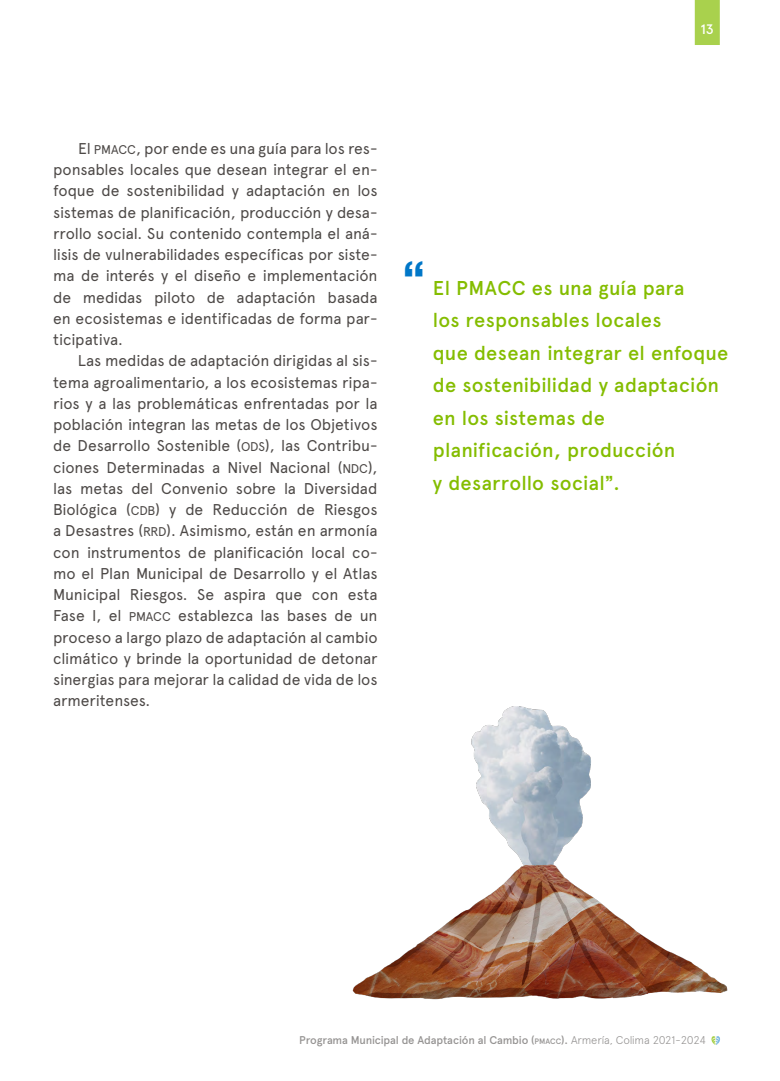
<style>
.page{position:relative;width:780px;height:1081px;background:#fff}
.page>*{position:absolute;margin:0;border:0;box-sizing:border-box;transform-origin:0 0}
.t1{font:700 44.62px "Akzidenz Grotesk BE";color:#0077c8}
.t2{font:500 20px/32.5px "Apercu";letter-spacing:.01em;color:#84bd00}
.t3{font:15.62px/21.2px "Apercu";letter-spacing:-.01em;color:#4d4947;text-align:justify}
.t4{font:500 13.75px "Apercu";color:#fff}
.t5{font:12.62px "Apercu";color:#4d4947}
.t6{font:500 11.25px "Apercu";letter-spacing:-.015em;color:#969493}
.s1{font-size:12.62px}
.s2{font-size:15.62px}
.s3{font-family:"Akzidenz Grotesk BE"}
.s4{font-size:7.88px}
.s5{font-weight:300}
</style>
<div class="page">
<div style="left:694px;top:0;width:25px;height:45px;background:#a9d14d"></div>
<svg style="left:711px;top:1036px;width:9px;height:9px"></svg>
<img style="left:352px;top:706px;width:376px;height:294px">
<p class="t4" style="left:700px;top:21px;width:15px">13</p>
<p class="t3" style="left:53px;top:138px;width:326px;text-indent:83px">, por ende es una guía para los res&shy;ponsables locales que desean integrar el en&shy;foque de sostenibilidad y adaptación en los sistemas de planificación, producción y desa&shy;rrollo social. Su contenido contempla el aná&shy;lisis de vulnerabilidades específicas por siste&shy;ma de interés y el diseño e implementación de medidas piloto de adaptación basada en ecosistemas e identificadas de forma par&shy;ticipativa.</p>
<p class="t3" style="left:53px;top:350px;width:326px;text-indent:25px">Las medidas de adaptación dirigidas al sis&shy;tema agroalimentario, a los ecosistemas ripa&shy;rios y a las problemáticas enfrentadas por la población integran las metas de los Objetivos de Desarrollo Sostenible (<span class="s1">ODS</span>), las Contribu&shy;ciones Determinadas a Nivel Nacional (<span class="s1">NDC</span>), las metas del Convenio sobre la Diversidad Biológica (<span class="s1">CDB</span>) y de Reducción de Riesgos a Desastres (<span class="s1">RRD</span>). Asimismo, están en armonía con instrumentos de planificación local co&shy;mo el Plan Municipal de Desarrollo y el Atlas Municipal Riesgos. Se aspira que con esta Fase I, el <span class="s1">PMACC</span></p>
<p class="t5" style="left:78px;top:142px;width:25px"><span class="s2">El</span> PMACC</p>
<p class="t3" style="left:53px;top:605px;width:326px;text-indent:125px">establezca las bases de un proceso a largo plazo de adaptación al cambio climático y brinde la oportunidad de detonar sinergias para mejorar la calidad de vida de los armeritenses.</p>
<h1 class="t1" style="left:403px;top:251px;width:23px">“</h1>
<p class="t2" style="left:433px;top:271px;width:297px">El PMACC es una guía para<br>los responsables locales<br>que desean integrar el enfoque de sostenibilidad y adaptación en los sistemas de planificación, producción<br>y desarrollo social<span class="s3">”</span>.</p>
<p class="t6" style="left:299px;top:1033px;width:408px">Programa Municipal de Adaptación al Cambio (<span class="s4">PMACC</span>). <span class="s5">Armería, Colima 2021-2024</span></p>
</div>
